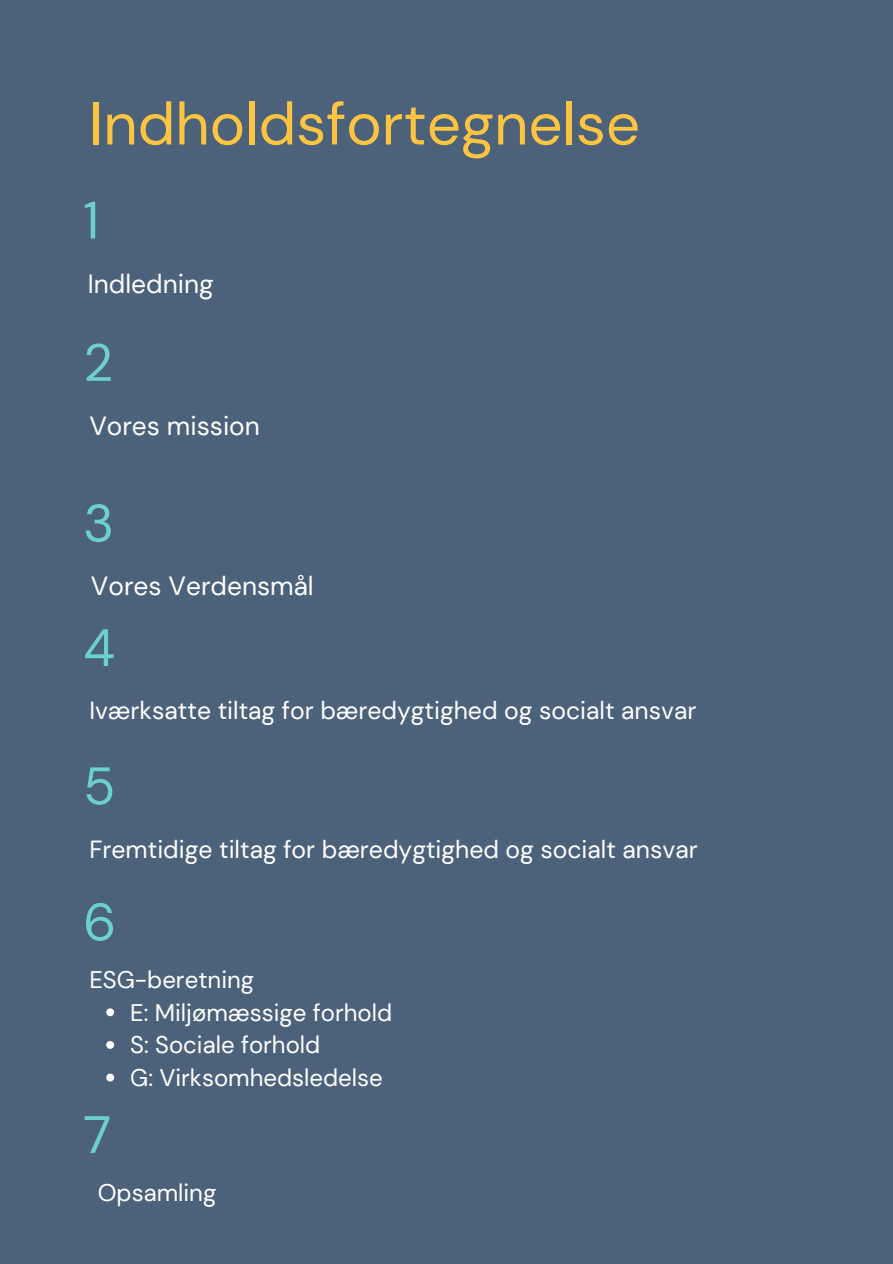
<style>
.page{position:relative;width:893px;height:1264px;background:#fff}
.page>*{position:absolute;margin:0;border:0;box-sizing:border-box;transform-origin:0 0}
.t1{font:60px "DM Sans";color:#fcc440}
.t2{font:52.5px "DM Sans";color:#6cd1cb}
.t3{font:26.25px "DM Sans";color:#fff}
.t4{font:24.75px "DM Sans";color:#fff}
.t5{font:24px "DM Sans";color:#fff}
</style>
<div class="page">
<div style="left:0;top:0;width:892px;height:1263px;background:#4b627a"></div>
<svg style="left:106px;top:1008px;width:8px;height:8px"></svg>
<svg style="left:106px;top:1041px;width:8px;height:7px"></svg>
<svg style="left:106px;top:1073px;width:8px;height:8px"></svg>
<p class="t1" style="left:89px;top:85px;width:552px">Indholdsfortegnelse</p>
<p class="t2" style="left:83px;top:186px;width:17px">1</p>
<p class="t3" style="left:88px;top:266px;width:127px">Indledning</p>
<p class="t2" style="left:83px;top:329px;width:32px">2</p>
<h1 class="t3" style="left:89px;top:409px;width:172px">Vores mission</h1>
<p class="t2" style="left:83px;top:489px;width:32px">3</p>
<p class="t3" style="left:91px;top:569px;width:224px">Vores Verdensmål</p>
<p class="t2" style="left:83px;top:614px;width:33px">4</p>
<p class="t4" style="left:89px;top:694px;width:608px">Iværksatte tiltag for bæredygtighed og socialt ansvar</p>
<p class="t2" style="left:83px;top:752px;width:34px">5</p>
<p class="t4" style="left:89px;top:833px;width:610px">Fremtidige tiltag for bæredygtighed og socialt ansvar</p>
<p class="t2" style="left:83px;top:888px;width:35px">6</p>
<p class="t5" style="left:89px;top:964px;width:166px">ESG-beretning</p>
<p class="t5" style="left:130px;top:996px;width:263px">E: Miljømæssige forhold</p>
<p class="t5" style="left:130px;top:1029px;width:192px">S: Sociale forhold</p>
<p class="t5" style="left:130px;top:1062px;width:254px">G: Virksomhedsledelse</p>
<p class="t2" style="left:83px;top:1100px;width:29px">7</p>
<p class="t5" style="left:98px;top:1176px;width:120px">Opsamling</p>
</div>
